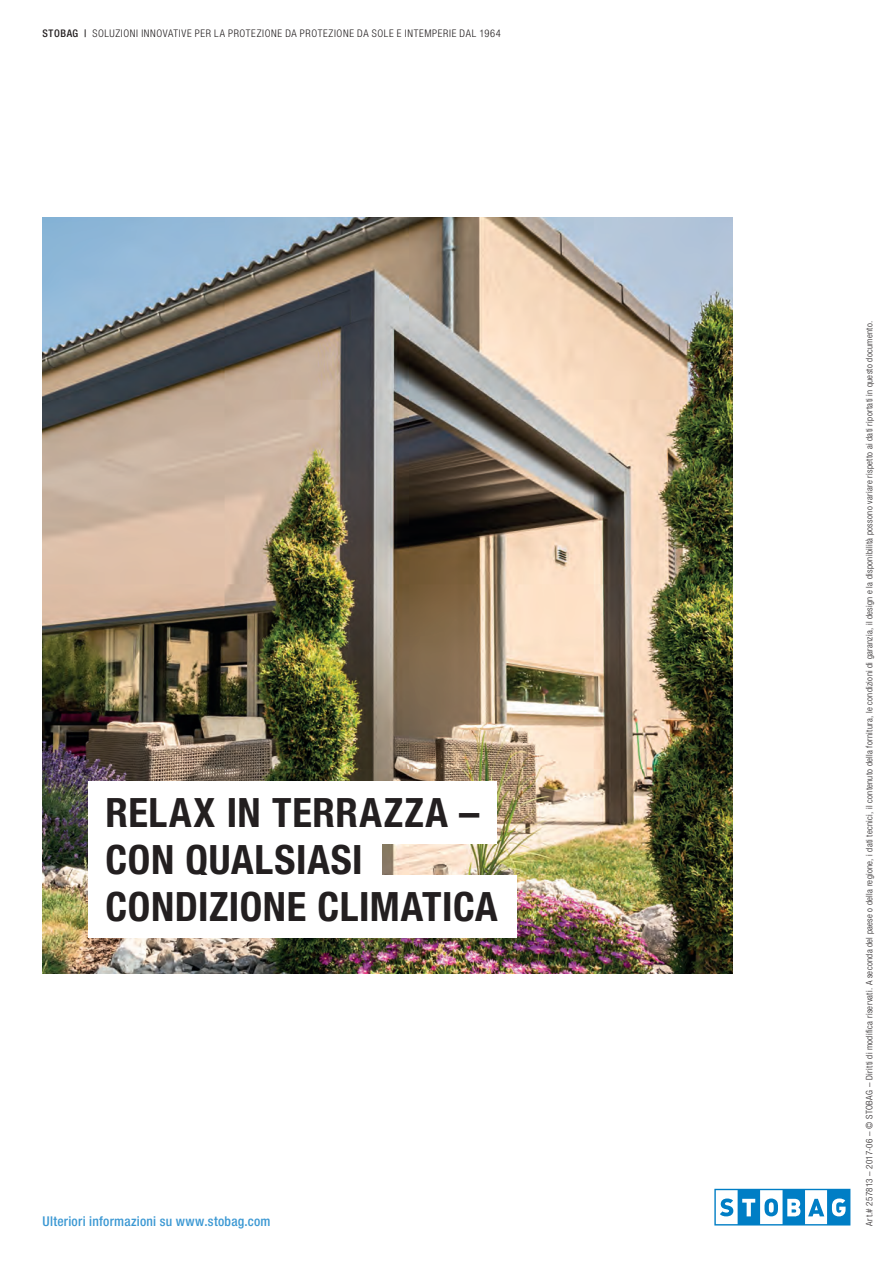
<style>
.page{position:relative;width:893px;height:1263px;background:#fff}
.page>*{position:absolute;margin:0;border:0;box-sizing:border-box;transform-origin:0 0}
.t1{font:700 condensed 40.5px/47px "Helvetica Neue LT Pro";letter-spacing:.015em;color:#231f20}
.t2{font:500 condensed 13.5px "Helvetica Neue LT Pro";letter-spacing:.02em;color:#3b98d3}
.t3{font:300 condensed 10.5px "Helvetica Neue LT Pro";letter-spacing:.06em;color:#231f20}
.t4{font:300 condensed 9px "Helvetica Neue LT Pro";letter-spacing:.035em;color:#231f20}
.s1{font-weight:500}
</style>
<div class="page">
<svg style="left:714px;top:1189px;width:136px;height:36px"></svg>
<img style="left:43px;top:217px;width:690px;height:756px">
<div style="left:88px;top:828px;width:294px;height:62px;background:#fff"></div>
<div style="left:88px;top:874px;width:429px;height:63px;background:#fff"></div>
<div style="left:88px;top:781px;width:409px;height:63px;background:#fff"></div>
<p class="t3" style="left:43px;top:28px;width:460px"><span class="s1">STOBAG |</span> SOLUZIONI INNOVATIVE PER LA PROTEZIONE DA PROTEZIONE DA SOLE E INTEMPERIE DAL 1964</p>
<h1 class="t1" style="left:105px;top:789px;width:376px">RELAX IN TERRAZZA –</h1>
<h1 class="t1" style="left:105px;top:835px;width:394px">CON QUALSIASI<br>CONDIZIONE CLIMATICA</h1>
<h2 class="t2" style="left:43px;top:1213px;width:230px">Ulteriori informazioni su www.stobag.com</h2>
<p class="t4" style="left:864px;top:1225px;width:906px;rotate:-90deg">Art.# 257813 – 2017-06 – © STOBAG – Diritti di modifica riservati. A seconda del paese o della regione, i dati tecnici, il contenuto della fornitura, le condizioni di garanzia, il design e la disponibilità possono variare rispetto ai dati riportati in questo documento.</p>
</div>
